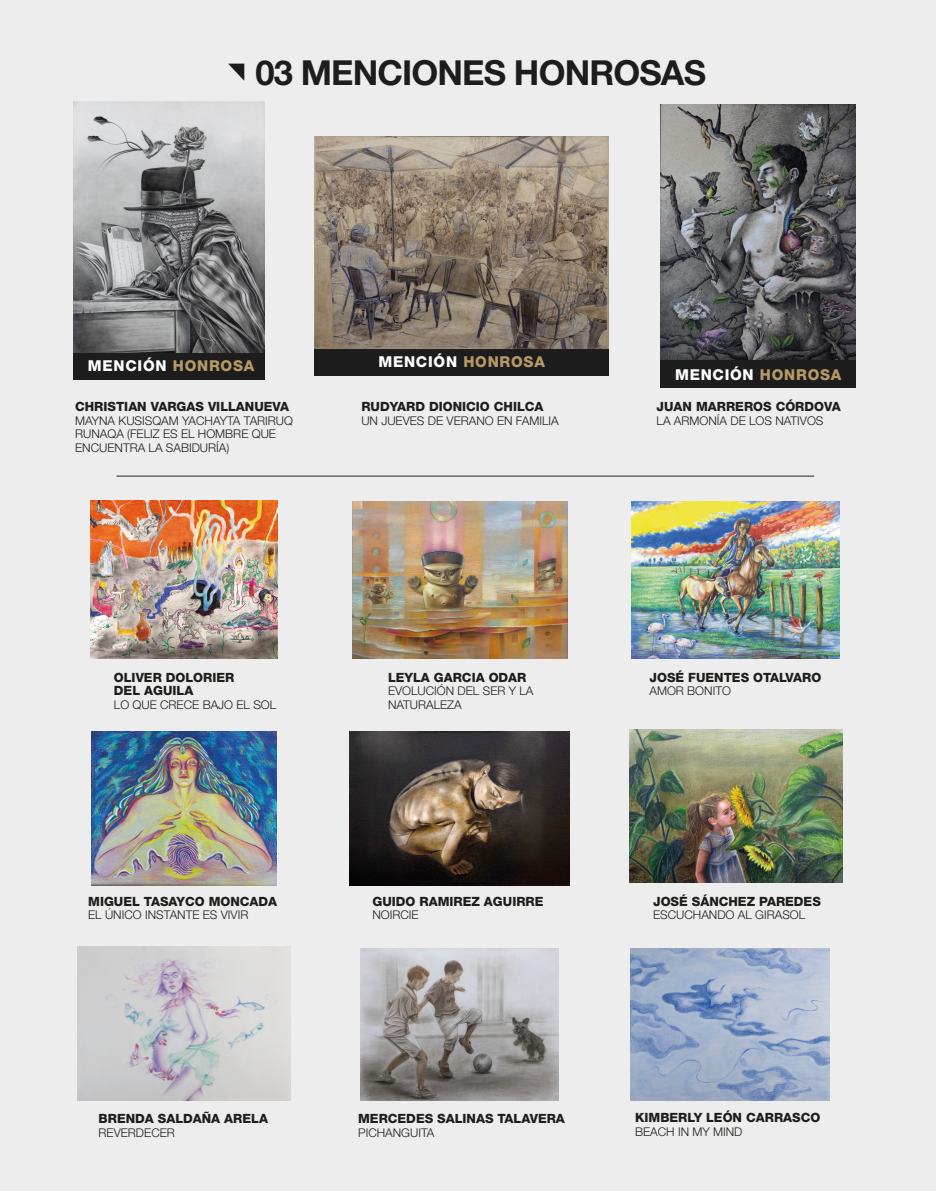
<style>
.page{position:relative;width:936px;height:1191px;background:#fff}
.page>*{position:absolute;margin:0;border:0;box-sizing:border-box;transform-origin:0 0}
.t1{font:700 34.5px "Helvetica Neue LT Std";letter-spacing:-.025em;color:#1d1d1e}
.t2{font:800 15px "Helvetica Neue LT Std";letter-spacing:.05em;color:#fff}
.t3{font:800 12.75px "Helvetica Neue LT Std";color:#1d1d1b}
.t4{font:300 12px/13.5px "Helvetica Neue LT Std";color:#1d1d1b}
.s1{color:#b69a65}
</style>
<div class="page">
<div style="left:0;top:0;width:935px;height:1191px;background:#ededed"></div>
<div style="left:73px;top:352px;width:192px;height:27px;background:#1d1d1e"></div>
<div style="left:314px;top:348px;width:294px;height:27px;background:#1d1d1e"></div>
<hr style="left:116px;top:476px;width:698px;height:1px;background:#242424">
<svg style="left:228px;top:64px;width:16px;height:17px"></svg>
<img style="left:90px;top:500px;width:187px;height:158px">
<img style="left:91px;top:731px;width:185px;height:155px">
<img style="left:77px;top:946px;width:213px;height:154px">
<img style="left:352px;top:501px;width:215px;height:157px">
<img style="left:349px;top:731px;width:221px;height:155px">
<img style="left:361px;top:949px;width:197px;height:151px">
<img style="left:631px;top:501px;width:208px;height:157px">
<img style="left:631px;top:949px;width:198px;height:151px">
<img style="left:629px;top:729px;width:213px;height:153px">
<img style="left:73px;top:102px;width:192px;height:250px">
<img style="left:660px;top:104px;width:195px;height:256px">
<div style="left:660px;top:360px;width:195px;height:28px;background:#1d1d1e"></div>
<img style="left:314px;top:137px;width:294px;height:211px">
<p class="t1" style="left:255px;top:51px;width:452px">03 MENCIONES HONROSAS</p>
<p class="t2" style="left:88px;top:357px;width:168px">MENCIÓN <span class="s1">HONROSA</span></p>
<p class="t2" style="left:378px;top:353px;width:168px">MENCIÓN <span class="s1">HONROSA</span></p>
<p class="t3" style="left:75px;top:399px;width:215px">CHRISTIAN VARGAS VILLANUEVA</p>
<p class="t4" style="left:75px;top:413px;width:219px">MAYNA KUSISQAM YACHAYTA TARIRUQ<br>RUNAQA (FELIZ ES EL HOMBRE QUE<br>ENCUENTRA LA SABIDURÍA)</p>
<p class="t3" style="left:361px;top:399px;width:184px">RUDYARD DIONICIO CHILCA</p>
<p class="t4" style="left:361px;top:413px;width:199px">UN JUEVES DE VERANO EN FAMILIA</p>
<p class="t2" style="left:675px;top:365px;width:168px">MENCIÓN <span class="s1">HONROSA</span></p>
<p class="t3" style="left:656px;top:399px;width:186px">JUAN MARREROS CÓRDOVA</p>
<p class="t4" style="left:656px;top:413px;width:168px">LA ARMONÍA DE LOS NATIVOS</p>
<p class="t3" style="left:114px;top:669px;width:122px">OLIVER DOLORIER</p>
<p class="t3" style="left:114px;top:683px;width:81px">DEL AGUILA</p>
<p class="t4" style="left:114px;top:697px;width:164px">LO QUE CRECE BAJO EL SOL</p>
<p class="t3" style="left:388px;top:669px;width:140px">LEYLA GARCIA ODAR</p>
<p class="t4" style="left:388px;top:684px;width:147px">EVOLUCIÓN DEL SER Y LA<br>NATURALEZA</p>
<p class="t3" style="left:649px;top:669px;width:173px">JOSÉ FUENTES OTALVARO</p>
<p class="t4" style="left:649px;top:684px;width:83px">AMOR BONITO</p>
<p class="t3" style="left:88px;top:893px;width:190px">MIGUEL TASAYCO MONCADA</p>
<p class="t4" style="left:88px;top:908px;width:162px">EL ÚNICO INSTANTE ES VIVIR</p>
<p class="t3" style="left:372px;top:893px;width:172px">GUIDO RAMIREZ AGUIRRE</p>
<p class="t4" style="left:372px;top:908px;width:48px">NOIRCIE</p>
<p class="t3" style="left:653px;top:893px;width:169px">JOSÉ SÁNCHEZ PAREDES</p>
<p class="t4" style="left:653px;top:908px;width:154px">ESCUCHANDO AL GIRASOL</p>
<p class="t3" style="left:99px;top:1110px;width:171px">BRENDA SALDAÑA ARELA</p>
<p class="t4" style="left:99px;top:1125px;width:78px">REVERDECER</p>
<p class="t3" style="left:358px;top:1110px;width:208px">MERCEDES SALINAS TALAVERA</p>
<p class="t4" style="left:358px;top:1125px;width:78px">PICHANGUITA</p>
<p class="t3" style="left:635px;top:1110px;width:187px">KIMBERLY LEÓN CARRASCO</p>
<p class="t4" style="left:635px;top:1124px;width:109px">BEACH IN MY MIND</p>
</div>
